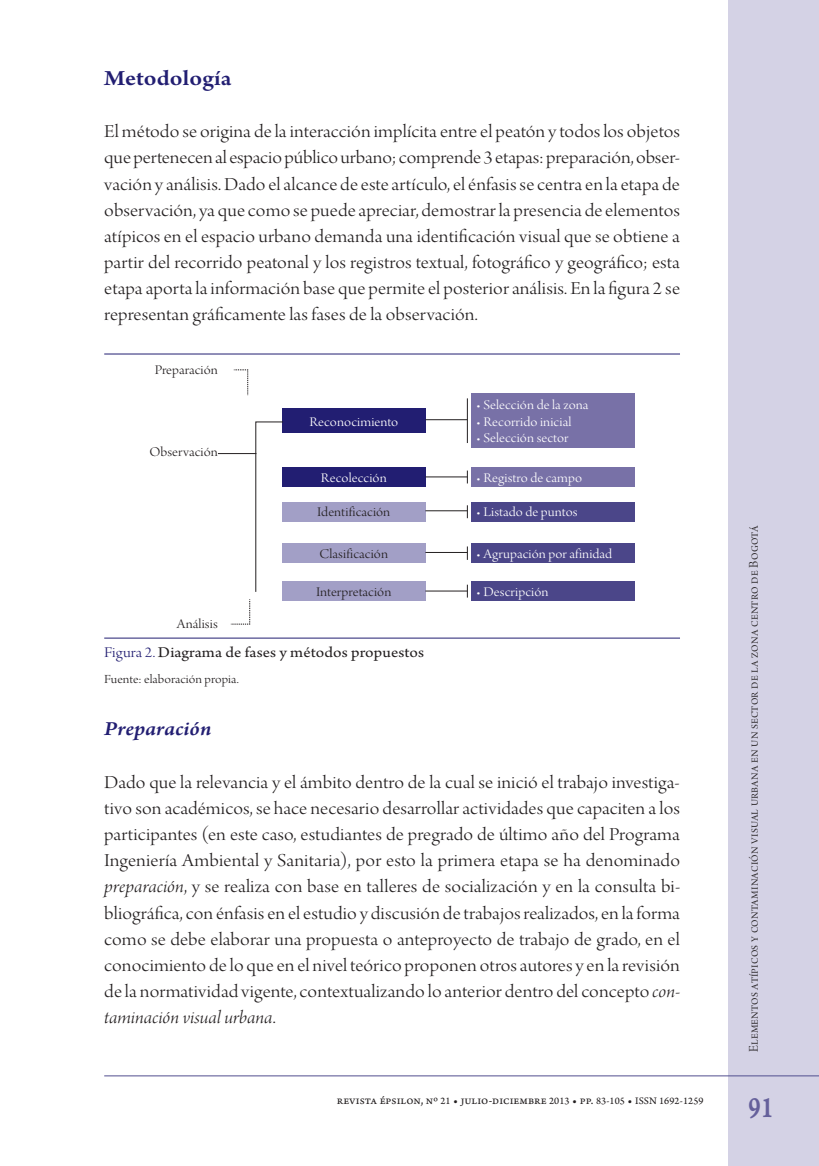
<style>
.page{position:relative;width:819px;height:1166px;background:#fff}
.page>*{position:absolute;margin:0;border:0;box-sizing:border-box;transform-origin:0 0}
.t1{font:31.5px "Arno Pro Smbd Caption";color:#65609b;scale:.75 1}
.t2{font:600 22.75px "Arno Pro";letter-spacing:.005em;color:#221e72;scale:1.1 1}
.t3{font:italic 600 21px "Arno Pro";letter-spacing:.005em;color:#221e72;scale:1.1 1}
.t4{font:19.25px/26.1px "Arno Pro Light Display";letter-spacing:.005em;color:#231f20;text-align:justify;scale:1.1 1}
.t5{font:19.25px "Arno Pro Light Italic Display";color:#231f20;scale:1.1 1}
.t6{font:15.75px "Arno Pro";letter-spacing:.005em;color:#231f20;scale:1.1 1}
.t7{font:14px "Arno Pro Light Display";letter-spacing:.005em;color:#fff;scale:1.1 1}
.t8{font:14px "Arno Pro Light Display";letter-spacing:.005em;color:#231f20}
.t9{font:14px "Arno Pro Light Display";letter-spacing:.005em;color:#231f20;scale:1.1 1}
.t10{font:13.12px "Arno Pro Light Display";letter-spacing:.005em;color:#231f20;scale:1.1 1}
.t11{font:12.25px "Arno Pro Sm Text";letter-spacing:.01em;color:#231f20}
.s1{font-family:"Arno Pro Light Display";color:#221e72}
.s2{font-family:"Arno Pro Light Italic Display"}
.s3{font-family:"Arno Pro Light Display"}
.s4{font-size:10.5px}
</style>
<div class="page">
<div style="left:728px;top:0;width:91px;height:1166px;background:#d4d2e5"></div>
<hr style="left:104px;top:1075px;width:715px;height:1px;background:#514e8f">
<hr style="left:104px;top:353px;width:576px;height:1px;background:#221e72">
<hr style="left:104px;top:638px;width:576px;height:1px;background:#221e72">
<div style="left:282px;top:408px;width:144px;height:25px;background:#221e72"></div>
<div style="left:282px;top:467px;width:144px;height:20px;background:#221e72"></div>
<div style="left:282px;top:502px;width:144px;height:19px;background:#a29fc6"></div>
<div style="left:282px;top:543px;width:144px;height:20px;background:#a29fc6"></div>
<div style="left:282px;top:581px;width:144px;height:20px;background:#a29fc6"></div>
<div style="left:471px;top:393px;width:164px;height:55px;background:#7871a7"></div>
<div style="left:471px;top:467px;width:164px;height:20px;background:#7871a7"></div>
<div style="left:471px;top:502px;width:164px;height:19px;background:#4b4689"></div>
<div style="left:471px;top:543px;width:164px;height:20px;background:#4b4689"></div>
<div style="left:471px;top:581px;width:164px;height:20px;background:#4b4689"></div>
<svg style="left:255px;top:421px;width:28px;height:171px"></svg>
<hr style="left:218px;top:453px;width:38px;height:1px;background:#231f20">
<svg style="left:230px;top:599px;width:20px;height:26px"></svg>
<svg style="left:233px;top:369px;width:15px;height:27px"></svg>
<hr style="left:425px;top:419px;width:42px;height:1px;background:#231f20">
<hr style="left:425px;top:591px;width:42px;height:1px;background:#231f20">
<hr style="left:425px;top:552px;width:42px;height:1px;background:#231f20">
<hr style="left:425px;top:510px;width:42px;height:1px;background:#231f20">
<hr style="left:425px;top:477px;width:42px;height:1px;background:#231f20">
<hr style="left:467px;top:398px;width:1px;height:45px;background:#231f20">
<svg style="left:467px;top:470px;width:1px;height:13px"></svg>
<svg style="left:467px;top:505px;width:1px;height:13px"></svg>
<svg style="left:467px;top:546px;width:1px;height:14px"></svg>
<svg style="left:467px;top:585px;width:1px;height:12px"></svg>
<p class="t2" style="left:104px;top:65px;width:117px">Metodología</p>
<p class="t4" style="left:104px;top:120px;width:525px">El método se origina de la interacción implícita entre el peatón y todos los objetos que pertenecen al espacio público urbano; comprende 3 etapas: preparación, obser&shy;vación y análisis. Dado el alcance de este artículo, el énfasis se centra en la etapa de observación, ya que como se puede apreciar, demostrar la presencia de elementos atípicos en el espacio urbano demanda una identificación visual que se obtiene a partir del recorrido peatonal y los registros textual, fotográfico y geográfico; esta etapa aporta la información base que permite el posterior análisis. En la figura 2 se representan gráficamente las fases de la observación.</p>
<p class="t9" style="left:155px;top:362px;width:59px">Preparación</p>
<p class="t7" style="left:309px;top:414px;width:82px">Reconocimiento</p>
<p class="t7" style="left:476px;top:397px;width:104px">• Selección de la zona</p>
<p class="t7" style="left:476px;top:414px;width:88px">• Recorrido inicial</p>
<p class="t7" style="left:476px;top:430px;width:86px">• Selección sector</p>
<p class="t7" style="left:476px;top:470px;width:98px">• Registro de campo</p>
<p class="t7" style="left:476px;top:505px;width:94px">• Listado de puntos</p>
<p class="t7" style="left:476px;top:546px;width:125px">• Agrupación por afinidad</p>
<p class="t7" style="left:476px;top:584px;width:67px">• Descripción</p>
<p class="t9" style="left:149px;top:445px;width:64px">Observación</p>
<p class="t7" style="left:321px;top:470px;width:61px">Recolección</p>
<p class="t9" style="left:317px;top:505px;width:68px">Identificación</p>
<p class="t9" style="left:319px;top:546px;width:64px">Clasificación</p>
<p class="t9" style="left:316px;top:584px;width:70px">Interpretación</p>
<p class="t9" style="left:177px;top:616px;width:39px">Análisis</p>
<p class="t6" style="left:104px;top:643px;width:292px"><span class="s1">Figura 2.</span> Diagrama de fases y métodos propuestos</p>
<p class="t10" style="left:104px;top:672px;width:124px">Fuente: elaboración propia.</p>
<p class="t3" style="left:104px;top:717px;width:99px">Preparación</p>
<p class="t4" style="left:104px;top:770px;width:525px">Dado que la relevancia y el ámbito dentro de la cual se inició el trabajo investiga&shy;tivo son académicos, se hace necesario desarrollar actividades que capaciten a los participantes (en este caso, estudiantes de pregrado de último año del Programa Ingeniería Ambiental y Sanitaria), por esto la primera etapa se ha denominado <span class="s2">preparación</span>, y se realiza con base en talleres de socialización y en la consulta bi&shy;bliográfica, con énfasis en el estudio y discusión de trabajos realizados, en la forma como se debe elaborar una propuesta o anteproyecto de trabajo de grado, en el conocimiento de lo que en el nivel teórico proponen otros autores y en la revisión de la normatividad vigente, contextualizando lo anterior dentro del concepto <span class="s2">con-</span></p>
<p class="t5" style="left:104px;top:1007px;width:157px">taminación visual urbana<span class="s3">.</span></p>
<p class="t11" style="left:337px;top:1093px;width:368px">revista épsilon, nº <span class="s4">21</span> • julio-diciembre <span class="s4">2013</span> • pp. <span class="s4">83-105</span> • <span class="s4">ISSN 1692-1259</span></p>
<p class="t8" style="left:746px;top:1052px;width:528px;rotate:-90deg">Elementos atípicos y contaminación visual urbana en un sector de la zona centro de Bogotá</p>
<h1 class="t1" style="left:748px;top:1088px;width:34px">91</h1>
</div>
